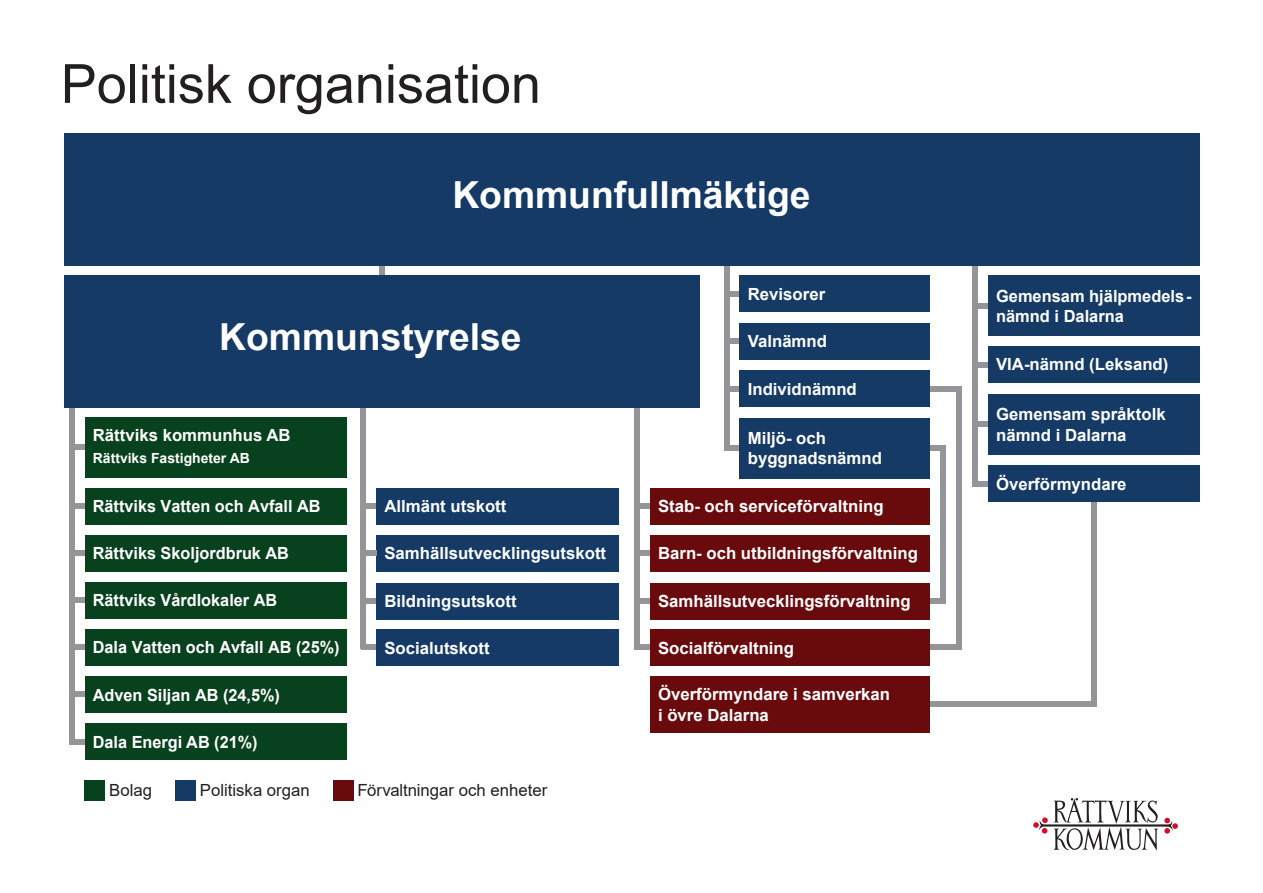
<style>
.page{position:relative;width:1263px;height:893px;background:#fff}
.page>*{position:absolute;margin:0;border:0;box-sizing:border-box;transform-origin:0 0}
.t1{font:54px "Arial";color:#231f20}
.t2{font:700 37.2px "Arial";color:#fff}
.t3{font:700 16.8px/20.1px "Arial";color:#fff}
.t4{font:16.8px "Arial";color:#231f20}
.t5{font:700 13.95px "Arial";color:#fff}
</style>
<div class="page">
<div style="left:70px;top:445px;width:15px;height:5px;background:#939598"></div>
<div style="left:85px;top:417px;width:262px;height:61px;background:#08411d"></div>
<div style="left:69px;top:399px;width:5px;height:345px;background:#939598"></div>
<div style="left:361px;top:402px;width:5px;height:246px;background:#939598"></div>
<div style="left:634px;top:402px;width:5px;height:248px;background:#939598"></div>
<div style="left:956px;top:389px;width:6px;height:261px;background:#939598"></div>
<div style="left:941px;top:448px;width:5px;height:155px;background:#939598"></div>
<div style="left:972px;top:254px;width:5px;height:232px;background:#939598"></div>
<div style="left:724px;top:254px;width:5px;height:194px;background:#939598"></div>
<div style="left:1091px;top:501px;width:5px;height:206px;background:#939598"></div>
<div style="left:379px;top:254px;width:5px;height:84px;background:#939598"></div>
<div style="left:634px;top:644px;width:16px;height:6px;background:#939598"></div>
<div style="left:634px;top:599px;width:16px;height:5px;background:#939598"></div>
<div style="left:634px;top:551px;width:16px;height:5px;background:#939598"></div>
<div style="left:634px;top:504px;width:16px;height:5px;background:#939598"></div>
<div style="left:930px;top:644px;width:32px;height:6px;background:#939598"></div>
<div style="left:930px;top:599px;width:16px;height:5px;background:#939598"></div>
<div style="left:930px;top:445px;width:16px;height:6px;background:#939598"></div>
<div style="left:930px;top:386px;width:32px;height:5px;background:#939598"></div>
<div style="left:724px;top:445px;width:16px;height:6px;background:#939598"></div>
<div style="left:724px;top:386px;width:16px;height:5px;background:#939598"></div>
<div style="left:724px;top:338px;width:16px;height:6px;background:#939598"></div>
<div style="left:724px;top:291px;width:16px;height:5px;background:#939598"></div>
<div style="left:972px;top:481px;width:16px;height:5px;background:#939598"></div>
<div style="left:972px;top:422px;width:16px;height:5px;background:#939598"></div>
<div style="left:972px;top:362px;width:16px;height:6px;background:#939598"></div>
<div style="left:972px;top:303px;width:16px;height:5px;background:#939598"></div>
<div style="left:930px;top:702px;width:166px;height:5px;background:#939598"></div>
<div style="left:64px;top:133px;width:1135px;height:132px;background:#143a65"></div>
<div style="left:64px;top:275px;width:636px;height:132px;background:#143a65"></div>
<div style="left:69px;top:598px;width:16px;height:5px;background:#939598"></div>
<div style="left:85px;top:582px;width:262px;height:37px;background:#08411d"></div>
<div style="left:69px;top:645px;width:16px;height:5px;background:#939598"></div>
<div style="left:85px;top:629px;width:262px;height:37px;background:#08411d"></div>
<div style="left:69px;top:551px;width:16px;height:5px;background:#939598"></div>
<div style="left:85px;top:535px;width:262px;height:37px;background:#08411d"></div>
<div style="left:69px;top:504px;width:16px;height:5px;background:#939598"></div>
<div style="left:85px;top:488px;width:262px;height:37px;background:#08411d"></div>
<div style="left:69px;top:692px;width:16px;height:5px;background:#939598"></div>
<div style="left:85px;top:676px;width:262px;height:37px;background:#08411d"></div>
<div style="left:69px;top:739px;width:16px;height:5px;background:#939598"></div>
<div style="left:85px;top:723px;width:262px;height:37px;background:#08411d"></div>
<div style="left:376px;top:535px;width:243px;height:37px;background:#143a65"></div>
<div style="left:361px;top:551px;width:15px;height:5px;background:#939598"></div>
<div style="left:361px;top:599px;width:15px;height:5px;background:#939598"></div>
<div style="left:376px;top:583px;width:243px;height:37px;background:#143a65"></div>
<div style="left:361px;top:504px;width:15px;height:5px;background:#939598"></div>
<div style="left:376px;top:488px;width:243px;height:37px;background:#143a65"></div>
<div style="left:361px;top:645px;width:15px;height:5px;background:#939598"></div>
<div style="left:376px;top:629px;width:243px;height:37px;background:#143a65"></div>
<div style="left:650px;top:488px;width:280px;height:37px;background:#690a0d"></div>
<div style="left:650px;top:535px;width:280px;height:37px;background:#690a0d"></div>
<div style="left:650px;top:583px;width:280px;height:37px;background:#690a0d"></div>
<div style="left:650px;top:629px;width:280px;height:37px;background:#690a0d"></div>
<div style="left:650px;top:676px;width:280px;height:57px;background:#690a0d"></div>
<div style="left:740px;top:275px;width:190px;height:37px;background:#143a65"></div>
<div style="left:740px;top:323px;width:190px;height:37px;background:#143a65"></div>
<div style="left:740px;top:370px;width:190px;height:37px;background:#143a65"></div>
<div style="left:740px;top:418px;width:190px;height:60px;background:#143a65"></div>
<div style="left:988px;top:275px;width:211px;height:61px;background:#143a65"></div>
<div style="left:988px;top:346px;width:211px;height:37px;background:#143a65"></div>
<div style="left:988px;top:394px;width:211px;height:61px;background:#143a65"></div>
<div style="left:988px;top:465px;width:211px;height:37px;background:#143a65"></div>
<div style="left:85px;top:780px;width:20px;height:20px;background:#08411d"></div>
<div style="left:175px;top:780px;width:21px;height:20px;background:#143a65"></div>
<div style="left:333px;top:780px;width:20px;height:20px;background:#690a0d"></div>
<svg style="left:1033px;top:798px;width:145px;height:52px"></svg>
<h1 class="t1" style="left:61px;top:47px;width:482px">Politisk organisation</h1>
<p class="t2" style="left:452px;top:169px;width:360px">Kommunfullmäktige</p>
<p class="t2" style="left:219px;top:311px;width:304px">Kommunstyrelse</p>
<p class="t3" style="left:93px;top:425px;width:199px">Rättviks kommunhus AB</p>
<p class="t5" style="left:93px;top:448px;width:159px">Rättviks Fastigheter AB</p>
<p class="t3" style="left:93px;top:497px;width:229px">Rättviks Vatten och Avfall AB</p>
<p class="t3" style="left:93px;top:544px;width:198px">Rättviks Skoljordbruk AB</p>
<p class="t3" style="left:93px;top:591px;width:186px">Rättviks Vårdlokaler AB</p>
<p class="t3" style="left:93px;top:638px;width:248px">Dala Vatten och Avfall AB (25%)</p>
<p class="t3" style="left:93px;top:685px;width:189px">Adven Siljan AB (24,5%)</p>
<p class="t3" style="left:93px;top:732px;width:166px">Dala Energi AB (21%)</p>
<p class="t3" style="left:384px;top:497px;width:124px">Allmänt utskott</p>
<p class="t3" style="left:384px;top:544px;width:223px">Samhällsutvecklingsutskott</p>
<p class="t3" style="left:384px;top:591px;width:134px">Bildningsutskott</p>
<p class="t3" style="left:384px;top:638px;width:107px">Socialutskott</p>
<p class="t4" style="left:109px;top:779px;width:44px">Bolag</p>
<p class="t4" style="left:200px;top:779px;width:111px">Politiska organ</p>
<p class="t4" style="left:358px;top:779px;width:191px">Förvaltningar och enheter</p>
<p class="t3" style="left:748px;top:284px;width:79px">Revisorer</p>
<p class="t3" style="left:748px;top:331px;width:81px">Valnämnd</p>
<p class="t3" style="left:748px;top:379px;width:111px">Individnämnd</p>
<p class="t3" style="left:748px;top:428px;width:136px">Miljö- och byggnadsnämnd</p>
<p class="t3" style="left:658px;top:497px;width:227px">Stab- och serviceförvaltning</p>
<p class="t3" style="left:658px;top:544px;width:261px">Barn- och utbildningsförvaltning</p>
<p class="t3" style="left:658px;top:592px;width:254px">Samhällsutvecklingsförvaltning</p>
<p class="t3" style="left:658px;top:638px;width:138px">Socialförvaltning</p>
<p class="t3" style="left:658px;top:685px;width:234px">Överförmyndare i samverkan i övre Dalarna</p>
<p class="t3" style="left:996px;top:286px;width:197px">Gemensam hjälpmedels&shy;nämnd i Dalarna</p>
<p class="t3" style="left:996px;top:354px;width:174px">VIA-nämnd (Leksand)</p>
<p class="t3" style="left:996px;top:405px;width:171px">Gemensam språktolk nämnd i Dalarna</p>
<p class="t3" style="left:996px;top:474px;width:132px">Överförmyndare</p>
</div>
